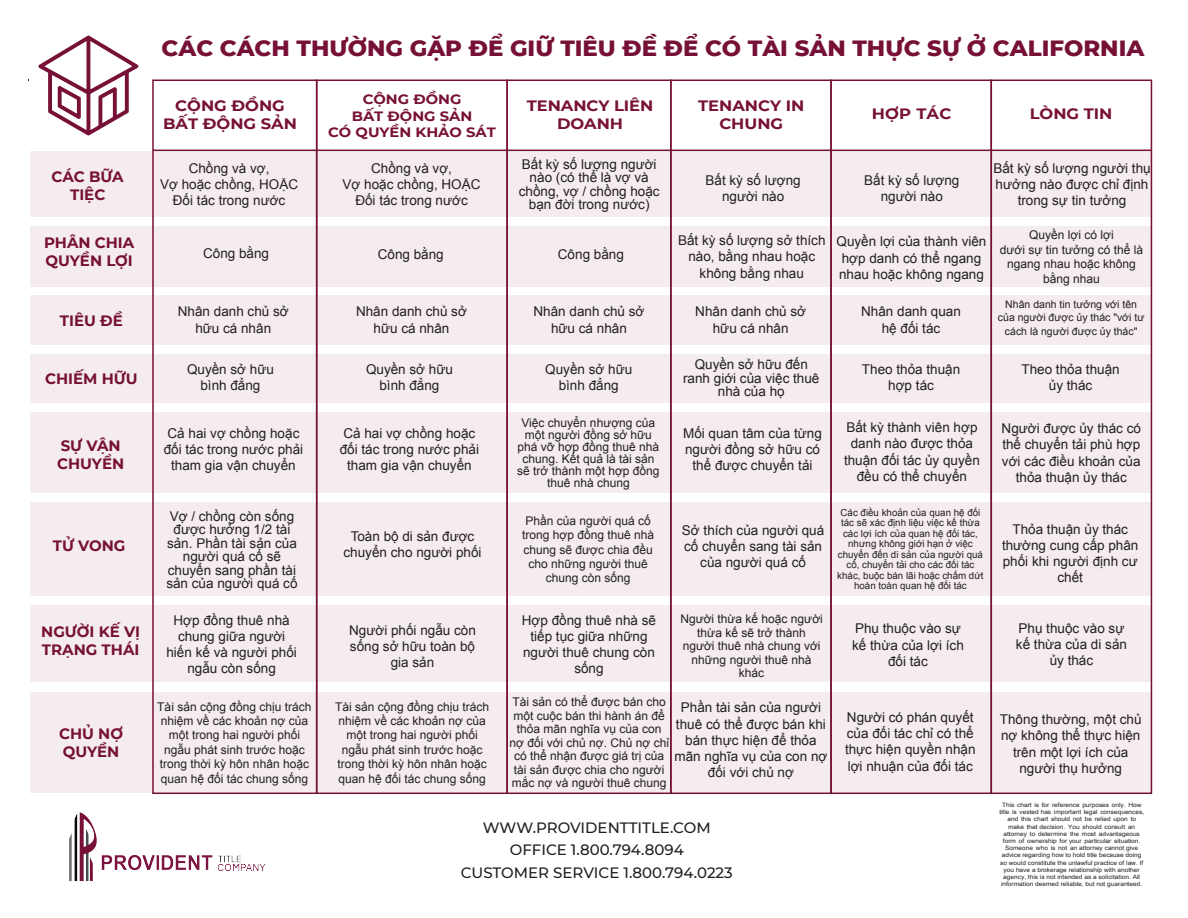
<style>
.page{position:relative;width:1188px;height:918px;background:#fff}
.page>*{position:absolute;margin:0;border:0;box-sizing:border-box;transform-origin:0 0}
.t1{font:800 22.5px "Montserrat";color:#771036}
.t2{font:700 15px/18px "Montserrat";color:#771036}
.t3{font:500 15px/22.5px "Montserrat";color:#231f20;text-align:center}
.t4{font:700 15px/18px "Montserrat";color:#771036;text-align:center;scale:1.09 1}
.t5{font:13.5px/16.2px "Arial";color:#231f20;text-align:center}
.t6{font:700 13.5px/16.2px "Montserrat";color:#771036;text-align:center;scale:1.09 1}
.t7{font:12px/14.4px "Arial";color:#231f20;text-align:center}
.t8{font:10.5px/13.5px "Arial";color:#231f20;text-align:center}
.t9{font:9.75px/10.5px "Arial";color:#231f20;text-align:center}
.t10{font:6px/7.2px "Arial";color:#231f20;text-align:center;scale:1.09 1}
</style>
<div class="page">
<div style="left:30px;top:151px;width:1121px;height:66px;background:#f4ecef"></div>
<div style="left:30px;top:226px;width:1121px;height:61px;background:#f4ecef"></div>
<div style="left:30px;top:295px;width:1121px;height:50px;background:#f4ecef"></div>
<div style="left:30px;top:354px;width:1122px;height:49px;background:#f4ecef"></div>
<div style="left:30px;top:412px;width:1121px;height:81px;background:#f4ecef"></div>
<div style="left:30px;top:503px;width:1121px;height:93px;background:#f4ecef"></div>
<div style="left:30px;top:606px;width:1121px;height:76px;background:#f4ecef"></div>
<div style="left:30px;top:692px;width:1121px;height:101px;background:#f4ecef"></div>
<div style="left:152px;top:79px;width:165px;height:715px;border:2px solid #771036"></div>
<div style="left:670px;top:79px;width:162px;height:715px;border:2px solid #771036"></div>
<div style="left:830px;top:79px;width:162px;height:715px;border:2px solid #771036"></div>
<div style="left:991px;top:79px;width:161px;height:715px;border:2px solid #771036"></div>
<div style="left:316px;top:79px;width:192px;height:715px;border:2px solid #771036"></div>
<hr style="left:153px;top:150px;width:999px;height:1px;background:#771036">
<svg style="left:38px;top:35px;width:101px;height:101px"></svg>
<img style="left:69px;top:812px;width:196px;height:69px">
<p class="t2" style="left:52px;top:167px;width:74px;text-align:center">CÁC BỮA<br>TIỆC</p>
<p class="t2" style="left:44px;top:233px;width:92px">PHÂN CHIA<br>QUYỀN LỢI</p>
<p class="t2" style="left:60px;top:310px;width:64px">TIÊU ĐỀ</p>
<p class="t2" style="left:45px;top:369px;width:94px">CHIẾM HỮU</p>
<p class="t2" style="left:57px;top:435px;width:69px">SỰ VẬN<br>CHUYỂN</p>
<p class="t2" style="left:53px;top:536px;width:74px">TỬ VONG</p>
<p class="t2" style="left:41px;top:622px;width:100px">NGƯỜI KẾ VỊ<br>TRẠNG THÁI</p>
<p class="t2" style="left:59px;top:724px;width:65px">CHỦ NỢ<br>QUYỀN</p>
<h1 class="t1" style="left:162px;top:32px;width:984px">CÁC CÁCH THƯỜNG GẶP ĐỂ GIỮ TIÊU ĐỀ ĐỂ CÓ TÀI SẢN THỰC SỰ Ở CALIFORNIA</h1>
<p class="t4" style="left:163px;top:96px;width:124px">CỘNG ĐỒNG<br>BẤT ĐỘNG SẢN</p>
<p class="t6" style="left:328px;top:91px;width:155px">CỘNG ĐỒNG<br>BẤT ĐỘNG SẢN<br>CÓ QUYỀN KHẢO SÁT</p>
<p class="t4" style="left:527px;top:96px;width:118px">TENANCY LIÊN<br>DOANH</p>
<p class="t4" style="left:698px;top:96px;width:99px">TENANCY IN<br>CHUNG</p>
<p class="t4" style="left:872px;top:104px;width:74px">HỢP TÁC</p>
<p class="t4" style="left:1030px;top:104px;width:77px">LÒNG TIN</p>
<p class="t5" style="left:160px;top:160px;width:139px">Chồng và vợ,<br>Vợ hoặc chồng, HOẶC<br>Đối tác trong nước</p>
<p class="t5" style="left:343px;top:160px;width:139px">Chồng và vợ,<br>Vợ hoặc chồng, HOẶC<br>Đối tác trong nước</p>
<p class="t5" style="left:519px;top:157px;width:142px;line-height:13.5px">Bất kỳ số lượng người nào (có thể là vợ và chồng, vợ / chồng hoặc bạn đời trong nước)</p>
<p class="t5" style="left:203px;top:246px;width:68px">Công bằng</p>
<p class="t5" style="left:378px;top:246px;width:68px">Công bằng</p>
<p class="t5" style="left:558px;top:246px;width:68px">Công bằng</p>
<p class="t5" style="left:706px;top:173px;width:97px">Bất kỳ số lượng người nào</p>
<p class="t5" style="left:864px;top:173px;width:97px">Bất kỳ số lượng người nào</p>
<p class="t5" style="left:993px;top:160px;width:159px">Bất kỳ số lượng người thụ hưởng nào được chỉ định trong sự tin tưởng</p>
<p class="t5" style="left:678px;top:233px;width:149px">Bất kỳ số lượng sở thích nào, bằng nhau hoặc không bằng nhau</p>
<p class="t5" style="left:837px;top:234px;width:151px;text-align:left">Quyền lợi của thành viên hợp danh có thể ngang nhau hoặc không ngang</p>
<p class="t7" style="left:1000px;top:228px;width:145px">Quyền lợi có lợi<br>dưới sự tin tưởng có thể là ngang nhau hoặc không bằng nhau</p>
<p class="t5" style="left:356px;top:304px;width:112px">Nhân danh chủ sở hữu cá nhân</p>
<p class="t5" style="left:534px;top:304px;width:112px">Nhân danh chủ sở hữu cá nhân</p>
<p class="t5" style="left:695px;top:304px;width:112px">Nhân danh chủ sở hữu cá nhân</p>
<p class="t5" style="left:861px;top:304px;width:101px">Nhân danh quan hệ đối tác</p>
<p class="t8" style="left:998px;top:298px;width:148px">Nhân danh tin tưởng với tên của người được ủy thác "với tư cách là người được ủy thác"</p>
<p class="t5" style="left:178px;top:304px;width:112px">Nhân danh chủ sở hữu cá nhân</p>
<p class="t5" style="left:187px;top:361px;width:88px">Quyền sở hữu bình đẳng</p>
<p class="t5" style="left:164px;top:425px;width:141px">Cả hai vợ chồng hoặc đối tác trong nước phải tham gia vận chuyển</p>
<p class="t5" style="left:340px;top:425px;width:141px">Cả hai vợ chồng hoặc đối tác trong nước phải tham gia vận chuyển</p>
<p class="t5" style="left:166px;top:509px;width:133px;line-height:13.5px">Vợ / chồng còn sống được hưởng 1/2 tài sản. Phần tài sản của người quá cố sẽ chuyển sang phần tài sản của người quá cố</p>
<p class="t5" style="left:366px;top:361px;width:88px">Quyền sở hữu bình đẳng</p>
<p class="t5" style="left:545px;top:361px;width:88px">Quyền sở hữu bình đẳng</p>
<p class="t5" style="left:683px;top:358px;width:138px;line-height:13.5px">Quyền sở hữu đến ranh giới của việc thuê nhà của họ</p>
<p class="t5" style="left:862px;top:361px;width:100px">Theo thỏa thuận hợp tác</p>
<p class="t5" style="left:1021px;top:361px;width:100px">Theo thỏa thuận ủy thác</p>
<p class="t7" style="left:517px;top:417px;width:144px;line-height:12px">Việc chuyển nhượng của một người đồng sở hữu phá vỡ hợp đồng thuê nhà chung. Kết quả là tài sản sẽ trở thành một hợp đồng thuê nhà chung</p>
<p class="t5" style="left:683px;top:425px;width:140px">Mối quan tâm của từng người đồng sở hữu có thể được chuyển tải</p>
<p class="t5" style="left:1002px;top:420px;width:141px">Người được ủy thác có thể chuyển tải phù hợp với các điều khoản của thỏa thuận ủy thác</p>
<p class="t5" style="left:844px;top:420px;width:137px">Bất kỳ thành viên hợp danh nào được thỏa thuận đối tác ủy quyền đều có thể chuyển</p>
<p class="t9" style="left:837px;top:507px;width:148px">Các điều khoản của quan hệ đối tác sẽ xác định liệu việc kế thừa các lợi ích của quan hệ đối tác, nhưng không giới hạn ở việc chuyển đến di sản của người quá cố, chuyển tải cho các đối tác khác, buộc bán lãi hoặc chấm dứt hoàn toàn quan hệ đối tác</p>
<p class="t5" style="left:852px;top:621px;width:113px">Phụ thuộc vào sự kế thừa của lợi ích đối tác</p>
<p class="t5" style="left:1016px;top:620px;width:113px">Phụ thuộc vào sự kế thừa của di sản ủy thác</p>
<p class="t7" style="left:522px;top:514px;width:133px">Phần của người quá cố trong hợp đồng thuê nhà chung sẽ được chia đều cho những người thuê chung còn sống</p>
<p class="t5" style="left:682px;top:522px;width:144px">Sở thích của người quá cố chuyển sang tài sản của người quá cố</p>
<p class="t7" style="left:680px;top:612px;width:144px;line-height:13.5px">Người thừa kế hoặc người thừa kế sẽ trở thành người thuê nhà chung với những người thuê nhà khác</p>
<p class="t5" style="left:1002px;top:521px;width:138px">Thỏa thuận ủy thác thường cung cấp phân phối khi người định cư chết</p>
<p class="t5" style="left:344px;top:528px;width:139px">Toàn bộ di sản được chuyển cho người phối</p>
<p class="t5" style="left:166px;top:612px;width:132px">Hợp đồng thuê nhà chung giữa người hiến kế và người phối ngẫu còn sống</p>
<p class="t7" style="left:157px;top:699px;width:156px">Tài sản cộng đồng chịu trách nhiệm về các khoản nợ của một trong hai người phối ngẫu phát sinh trước hoặc trong thời kỳ hôn nhân hoặc quan hệ đối tác chung sống</p>
<p class="t7" style="left:335px;top:699px;width:156px">Tài sản cộng đồng chịu trách nhiệm về các khoản nợ của một trong hai người phối ngẫu phát sinh trước hoặc trong thời kỳ hôn nhân hoặc quan hệ đối tác chung sống</p>
<p class="t7" style="left:509px;top:695px;width:161px;line-height:13.5px">Tài sản có thể được bán cho một cuộc bán thi hành án để thỏa mãn nghĩa vụ của con nợ đối với chủ nợ. Chủ nợ chỉ có thể nhận được giá trị của tài sản được chia cho người mắc nợ và người thuê chung</p>
<p class="t5" style="left:675px;top:700px;width:154px">Phần tài sản của người thuê có thể được bán khi bán thực hiện để thỏa mãn nghĩa vụ của con nợ đối với chủ nợ</p>
<p class="t5" style="left:845px;top:709px;width:132px;text-align:left">Người có phán quyết của đối tác chỉ có thể thực hiện quyền nhận lợi nhuận của đối tác</p>
<p class="t5" style="left:1000px;top:711px;width:143px">Thông thường, một chủ nợ không thể thực hiện trên một lợi ích của người thụ hưởng</p>
<p class="t5" style="left:349px;top:622px;width:128px">Người phối ngẫu còn sống sở hữu toàn bộ gia sản</p>
<p class="t5" style="left:522px;top:612px;width:136px">Hợp đồng thuê nhà sẽ tiếp tục giữa những người thuê chung còn sống</p>
<p class="t3" style="left:461px;top:816px;width:274px">WWW.PROVIDENTTITLE.COM<br>OFFICE 1.800.794.8094<br>CUSTOMER SERVICE 1.800.794.0223</p>
<p class="t10" style="left:999px;top:801px;width:134px">This chart is for reference purposes only. How title is vested has important legal consequences, and this chart should not be relied upon to make that decision. You should consult an attorney to determine the most advantageous form of ownership for your particular situation.<br>Someone who is not an attorney cannot give advice regarding how to hold title because doing so would constitute the unlawful practice of law. If you have a brokerage relationship with another agency, this is not intended as a solicitation. All information deemed reliable, but not guaranteed.</p>
</div>
